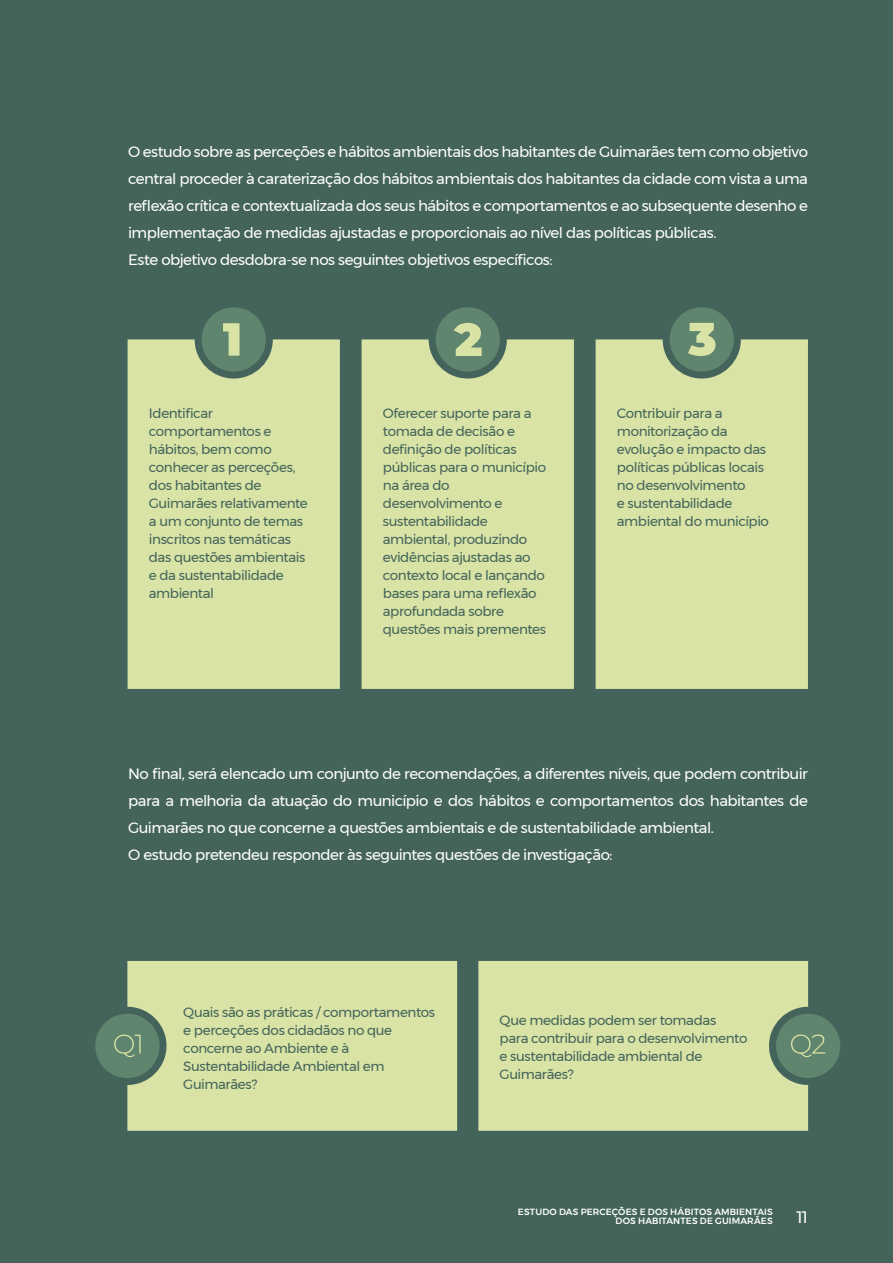
<style>
.page{position:relative;width:893px;height:1263px;background:#44645b}
.page>*{position:absolute;margin:0;border:0;box-sizing:border-box;transform-origin:0 0}
.t1{font:16.5px "Montserrat";color:#fff}
.t2{font:15px/27px "Montserrat";letter-spacing:-.035em;color:#fff}
.t3{font:13.5px/18px "Montserrat";letter-spacing:-.03em;color:#44645b}
.t4{font:500 9px/9px "Montserrat";letter-spacing:.015em;color:#fff;text-align:right}
</style>
<div class="page">
<div style="left:202px;top:307px;width:64px;height:65px;background:#60856e;border-radius:50%"></div>
<div style="left:95px;top:1014px;width:65px;height:64px;background:#60856e;border-radius:50%"></div>
<div style="left:776px;top:1014px;width:64px;height:64px;background:#60856e;border-radius:50%"></div>
<div style="left:128px;top:339px;width:212px;height:350px;background:#d8e3a5"></div>
<div style="left:127px;top:961px;width:330px;height:170px;background:#d8e3a5"></div>
<div style="left:478px;top:961px;width:330px;height:170px;background:#d8e3a5"></div>
<div style="left:436px;top:307px;width:64px;height:65px;background:#60856e;border-radius:50%"></div>
<div style="left:362px;top:339px;width:212px;height:350px;background:#d8e3a5"></div>
<div style="left:670px;top:307px;width:64px;height:65px;background:#60856e;border-radius:50%"></div>
<div style="left:596px;top:339px;width:212px;height:350px;background:#d8e3a5"></div>
<svg style="left:223px;top:323px;width:16px;height:33px"></svg>
<svg style="left:454px;top:323px;width:28px;height:33px"></svg>
<svg style="left:688px;top:323px;width:28px;height:33px"></svg>
<svg style="left:791px;top:1034px;width:34px;height:23px"></svg>
<svg style="left:114px;top:1034px;width:27px;height:23px"></svg>
<p class="t2" style="left:128px;top:138px;width:681px">O estudo sobre as perceções e hábitos ambientais dos habitantes de Guimarães tem como objetivo central proceder à caraterização dos hábitos ambientais dos habitantes da cidade com vista a uma reflexão crítica e contextualizada dos seus hábitos e comportamentos e ao subsequente desenho e implementação de medidas ajustadas e proporcionais ao nível das políticas públicas.<br>Este objetivo desdobra-se nos seguintes objetivos específicos:</p>
<p class="t3" style="left:149px;top:404px;width:160px">Identificar comportamentos e hábitos, bem como conhecer as perceções, dos habitantes de<br>Guimarães relativamente a um conjunto de temas inscritos nas temáticas das questões ambientais e da sustentabilidade ambiental</p>
<p class="t3" style="left:383px;top:404px;width:165px">Oferecer suporte para a tomada de decisão e definição de políticas públicas para o município na área do desenvolvimento e sustentabilidade ambiental, produzindo evidências ajustadas ao contexto local e lançando bases para uma reflexão aprofundada sobre questões mais prementes</p>
<p class="t3" style="left:617px;top:404px;width:154px">Contribuir para a monitorização da evolução e impacto das políticas públicas locais no desenvolvimento<br>e sustentabilidade ambiental do município</p>
<p class="t2" style="left:128px;top:759px;width:681px">No final, será elencado um conjunto de recomendações, a diferentes níveis, que podem contribuir para a melhoria da atuação do município e dos hábitos e comportamentos dos habitantes de Guimarães no que concerne a questões ambientais e de sustentabilidade ambiental.<br>O estudo pretendeu responder às seguintes questões de investigação:</p>
<p class="t3" style="left:183px;top:1003px;width:253px">Quais são as práticas / comportamentos e perceções dos cidadãos no que concerne ao Ambiente e à<br>Sustentabilidade Ambiental em<br>Guimarães?</p>
<p class="t3" style="left:500px;top:1011px;width:249px">Que medidas podem ser tomadas para contribuir para o desenvolvimento e sustentabilidade ambiental de<br>Guimarães?</p>
<p class="t4" style="left:518px;top:1207px;width:256px">ESTUDO DAS PERCEÇÕES E DOS HÁBITOS AMBIENTAIS<br>DOS HABITANTES DE GUIMARÃES</p>
<p class="t1" style="left:796px;top:1204px;width:13px">11</p>
</div>
